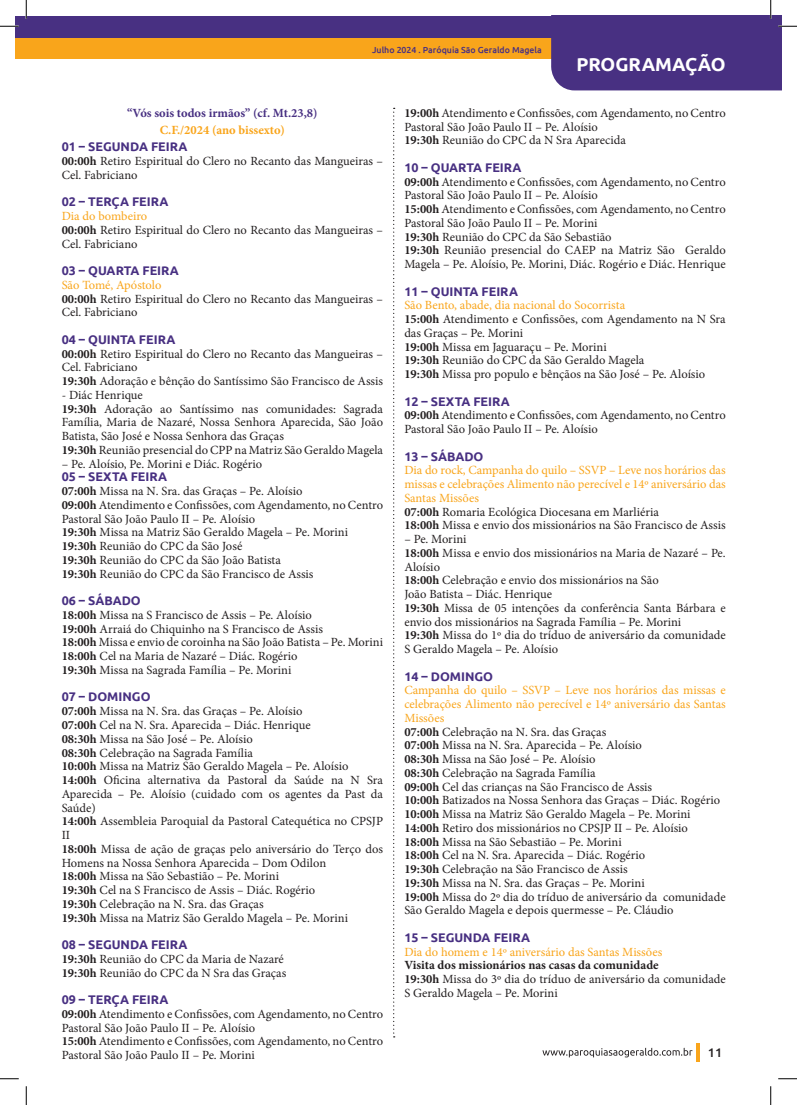
<style>
.page{position:relative;width:797px;height:1105px;background:#fff}
.page>*{position:absolute;margin:0;border:0;box-sizing:border-box;transform-origin:0 0}
.t1{font:700 18.75px "Ubuntu";color:#fff}
.t2{font:12.5px/13.8px "Minion Pro";color:#231f20}
.t3{font:12.5px/13.8px "Minion Pro";color:#f9a51b}
.t4{font:700 12.5px "Ubuntu";color:#483082}
.t5{font:700 12.5px "Minion Pro";color:#483082}
.t6{font:700 12.5px "Minion Pro";color:#f9a51b}
.t7{font:500 12.5px "Ubuntu";color:#231f20}
.t8{font:500 8.75px "Ubuntu";color:#483082}
.s1{font-weight:700}
.s2{color:#f9a51b}
.s3{font-weight:700;color:#231f20}
.s4{color:#231f20}
</style>
<div class="page">
<hr style="left:696px;top:1043px;width:4px;height:19px;background:#f9a51b">
<svg style="left:542px;top:1048px;width:150px;height:9px"></svg>
<div style="left:16px;top:38px;width:576px;height:21px;background:#f9a51b"></div>
<div style="left:16px;top:16px;width:576px;height:22px;background:#483082"></div>
<svg style="left:393px;top:108px;width:2px;height:929px"></svg>
<svg style="left:0;top:25px;width:19px;height:2px"></svg>
<svg style="left:0;top:1078px;width:19px;height:1px"></svg>
<svg style="left:778px;top:1078px;width:19px;height:1px"></svg>
<svg style="left:25px;top:0;width:2px;height:19px"></svg>
<svg style="left:25px;top:1086px;width:2px;height:19px"></svg>
<svg style="left:551px;top:0;width:246px;height:90px"></svg>
<svg style="left:770px;top:1086px;width:1px;height:19px"></svg>
<p class="t8" style="left:372px;top:44px;width:171px">Julho 2024 . Paróquia São Geraldo Magela</p>
<h1 class="t1" style="left:576px;top:53px;width:151px">PROGRAMAÇÃO</h1>
<p class="t5" style="left:127px;top:104px;width:192px">“Vós sois todos irmãos” (cf. Mt.23,8)</p>
<p class="t6" style="left:160px;top:121px;width:127px">C.F./2024 (ano bissexto)</p>
<p class="t4" style="left:62px;top:139px;width:127px">01 – SEGUNDA FEIRA</p>
<p class="t2" style="left:62px;top:154px;width:323px"><span class="s1">00:00h</span> Retiro Espiritual do Clero no Recanto das Mangueiras –<br>Cel. Fabriciano</p>
<p class="t4" style="left:62px;top:194px;width:108px">02 – TERÇA FEIRA</p>
<p class="t2" style="left:62px;top:209px;width:323px"><span class="s2">Dia do bombeiro<br></span><span class="s1">00:00h</span> Retiro Espiritual do Clero no Recanto das Mangueiras –<br>Cel. Fabriciano</p>
<p class="t4" style="left:62px;top:263px;width:119px">03 – QUARTA FEIRA</p>
<p class="t2" style="left:62px;top:278px;width:323px"><span class="s2">São Tomé, Apóstolo<br></span><span class="s1">00:00h</span> Retiro Espiritual do Clero no Recanto das Mangueiras –<br>Cel. Fabriciano</p>
<p class="t4" style="left:62px;top:332px;width:115px">04 – QUINTA FEIRA</p>
<p class="t2" style="left:62px;top:347px;width:323px"><span class="s1">00:00h</span> Retiro Espiritual do Clero no Recanto das Mangueiras –<br>Cel. Fabriciano<br><span class="s1">19:30h</span> Adoração e bênção do Santíssimo São Francisco de Assis</p>
<p class="t2" style="left:62px;top:388px;width:323px">- Diác Henrique<br><span class="s1">19:30h</span> Adoração ao Santíssimo nas comunidades: Sagrada Família, Maria de Nazaré, Nossa Senhora Aparecida, São João Batista, São José e Nossa Senhora das Graças<br><span class="s1">19:30h</span> Reunião presencial do CPP na Matriz São Geraldo Magela</p>
<p class="t2" style="left:62px;top:457px;width:202px">– Pe. Aloísio, Pe. Morini e Diác. Rogério</p>
<p class="t4" style="left:62px;top:469px;width:107px">05 – SEXTA FEIRA</p>
<p class="t2" style="left:62px;top:484px;width:323px"><span class="s1">07:00h</span> Missa na N. Sra. das Graças – Pe. Aloísio<br><span class="s1">09:00h</span> Atendimento e Confissões, com Agendamento, no Centro Pastoral São João Paulo II – Pe. Aloísio<br><span class="s1">19:30h</span> Missa na Matriz São Geraldo Magela – Pe. Morini <span class="s1">19:30h</span> Reunião do CPC da São José<br><span class="s1">19:30h</span> Reunião do CPC da São João Batista<br><span class="s1">19:30h</span> Reunião do CPC da São Francisco de Assis</p>
<p class="t4" style="left:62px;top:593px;width:81px">06 – SÁBADO</p>
<p class="t2" style="left:62px;top:608px;width:323px"><span class="s1">18:00h</span> Missa na S Francisco de Assis – Pe. Aloísio<br><span class="s1">19:00h</span> Arraiá do Chiquinho na S Francisco de Assis<br><span class="s1">18:00h</span> Missa e envio de coroinha na São João Batista – Pe. Morini <span class="s1">18:00h</span> Cel na Maria de Nazaré – Diác. Rogério<br><span class="s1">19:30h</span> Missa na Sagrada Família – Pe. Morini</p>
<p class="t4" style="left:62px;top:689px;width:90px">07 – DOMINGO</p>
<p class="t2" style="left:62px;top:704px;width:323px"><span class="s1">07:00h</span> Missa na N. Sra. das Graças – Pe. Aloísio<br><span class="s1">07:00h</span> Cel na N. Sra. Aparecida – Diác. Henrique<br><span class="s1">08:30h</span> Missa na São José – Pe. Aloísio<br><span class="s1">08:30h</span> Celebração na Sagrada Família<br><span class="s1">10:00h</span> Missa na Matriz São Geraldo Magela – Pe. Aloísio <span class="s1">14:00h</span> Oficina alternativa da Pastoral da Saúde na N Sra Aparecida – Pe. Aloísio (cuidado com os agentes da Past da Saúde)<br><span class="s1">14:00h</span> Assembleia Paroquial da Pastoral Catequética no CPSJP II<br><span class="s1">18:00h</span> Missa de ação de graças pelo aniversário do Terço dos Homens na Nossa Senhora Aparecida – Dom Odilon<br><span class="s1">18:00h</span> Missa na São Sebastião – Pe. Morini<br><span class="s1">19:30h</span> Cel na S Francisco de Assis – Diác. Rogério<br><span class="s1">19:30h</span> Celebração na N. Sra. das Graças<br><span class="s1">19:30h</span> Missa na Matriz São Geraldo Magela – Pe. Morini</p>
<p class="t4" style="left:62px;top:937px;width:127px">08 – SEGUNDA FEIRA</p>
<p class="t2" style="left:62px;top:952px;width:226px"><span class="s1">19:30h</span> Reunião do CPC da Maria de Nazaré<br><span class="s1">19:30h</span> Reunião do CPC da N Sra das Graças</p>
<p class="t4" style="left:62px;top:992px;width:108px">09 – TERÇA FEIRA</p>
<p class="t2" style="left:62px;top:1007px;width:323px"><span class="s1">09:00h</span> Atendimento e Confissões, com Agendamento, no Centro Pastoral São João Paulo II – Pe. Aloísio<br><span class="s1">15:00h</span> Atendimento e Confissões, com Agendamento, no Centro Pastoral São João Paulo II – Pe. Morini</p>
<p class="t2" style="left:404px;top:106px;width:323px"><span class="s1">19:00h</span> Atendimento e Confissões, com Agendamento, no Centro<br>Pastoral São João Paulo II – Pe. Aloísio<br><span class="s1">19:30h</span> Reunião do CPC da N Sra Aparecida</p>
<p class="t4" style="left:404px;top:160px;width:119px">10 – QUARTA FEIRA</p>
<p class="t2" style="left:404px;top:175px;width:323px"><span class="s1">09:00h</span> Atendimento e Confissões, com Agendamento, no Centro Pastoral São João Paulo II – Pe. Aloísio<br><span class="s1">15:00h</span> Atendimento e Confissões, com Agendamento, no Centro Pastoral São João Paulo II – Pe. Morini<br><span class="s1">19:30h</span> Reunião do CPC da São Sebastião<br><span class="s1">19:30h</span> Reunião presencial do CAEP na Matriz São Geraldo Magela – Pe. Aloísio, Pe. Morini, Diác. Rogério e Diác. Henrique</p>
<p class="t4" style="left:404px;top:284px;width:115px">11 – QUINTA FEIRA</p>
<p class="t2" style="left:404px;top:299px;width:323px"><span class="s2">São Bento, abade, dia nacional do Socorrista<br></span><span class="s1">15:00h</span> Atendimento e Confissões, com Agendamento na N Sra das Graças – Pe. Morini<br><span class="s1">19:00h</span> Missa em Jaguaraçu – Pe. Morini<br><span class="s1">19:30h</span> Reunião do CPC da São Geraldo Magela<br><span class="s1">19:30h</span> Missa pro populo e bênçãos na São José – Pe. Aloísio</p>
<p class="t4" style="left:404px;top:394px;width:107px">12 – SEXTA FEIRA</p>
<p class="t2" style="left:404px;top:409px;width:323px"><span class="s1">09:00h</span> Atendimento e Confissões, com Agendamento, no Centro<br>Pastoral São João Paulo II – Pe. Aloísio</p>
<p class="t4" style="left:404px;top:449px;width:81px">13 – SÁBADO</p>
<p class="t3" style="left:404px;top:464px;width:323px">Dia do rock, Campanha do quilo – SSVP – Leve nos horários das missas e celebrações Alimento não perecível e 14º aniversário das Santas Missões<br><span class="s3">07:00h</span> <span class="s4">Romaria Ecológica Diocesana em Marliéria<br></span><span class="s3">18:00h</span> <span class="s4">Missa e envio dos missionários na São Francisco de Assis</span></p>
<p class="t2" style="left:404px;top:532px;width:323px">– Pe. Morini<br><span class="s1">18:00h</span> Missa e envio dos missionários na Maria de Nazaré – Pe.<br>Aloísio<br><span class="s1">18:00h</span> Celebração e envio dos missionários na São<br>João Batista – Diác. Henrique<br><span class="s1">19:30h</span> Missa de 05 intenções da conferência Santa Bárbara e envio dos missionários na Sagrada Família – Pe. Morini<br><span class="s1">19:30h</span> Missa do 1º dia do tríduo de aniversário da comunidade S Geraldo Magela – Pe. Aloísio</p>
<p class="t4" style="left:404px;top:669px;width:90px">14 – DOMINGO</p>
<p class="t2" style="left:404px;top:684px;width:323px"><span class="s2">Campanha do quilo – SSVP – Leve nos horários das missas e celebrações Alimento não perecível e 14º aniversário das Santas Missões<br></span><span class="s1">07:00h</span> Celebração na N. Sra. das Graças<br><span class="s1">07:00h</span> Missa na N. Sra. Aparecida – Pe. Aloísio<br><span class="s1">08:30h</span> Missa na São José – Pe. Aloísio<br><span class="s1">08:30h</span> Celebração na Sagrada Família<br><span class="s1">09:00h</span> Cel das crianças na São Francisco de Assis<br><span class="s1">10:00h</span> Batizados na Nossa Senhora das Graças – Diác. Rogério <span class="s1">10:00h</span> Missa na Matriz São Geraldo Magela – Pe. Morini <span class="s1">14:00h</span> Retiro dos missionários no CPSJP II – Pe. Aloísio <span class="s1">18:00h</span> Missa na São Sebastião – Pe. Morini<br><span class="s1">18:00h</span> Cel na N. Sra. Aparecida – Diác. Rogério<br><span class="s1">19:30h</span> Celebração na São Francisco de Assis<br><span class="s1">19:30h</span> Missa na N. Sra. das Graças – Pe. Morini<br><span class="s1">19:00h</span> Missa do 2º dia do tríduo de aniversário da comunidade São Geraldo Magela e depois quermesse – Pe. Cláudio</p>
<p class="t4" style="left:404px;top:930px;width:127px">15 – SEGUNDA FEIRA</p>
<p class="t3" style="left:404px;top:945px;width:259px">Dia do homem e 14º aniversário das Santas Missões</p>
<p class="t2" style="left:404px;top:959px;width:323px"><span class="s1">Visita dos missionários nas casas da comunidade<br>19:30h</span> Missa do 3º dia do tríduo de aniversário da comunidade<br>S Geraldo Magela – Pe. Morini</p>
<p class="t7" style="left:708px;top:1045px;width:16px">11</p>
</div>
